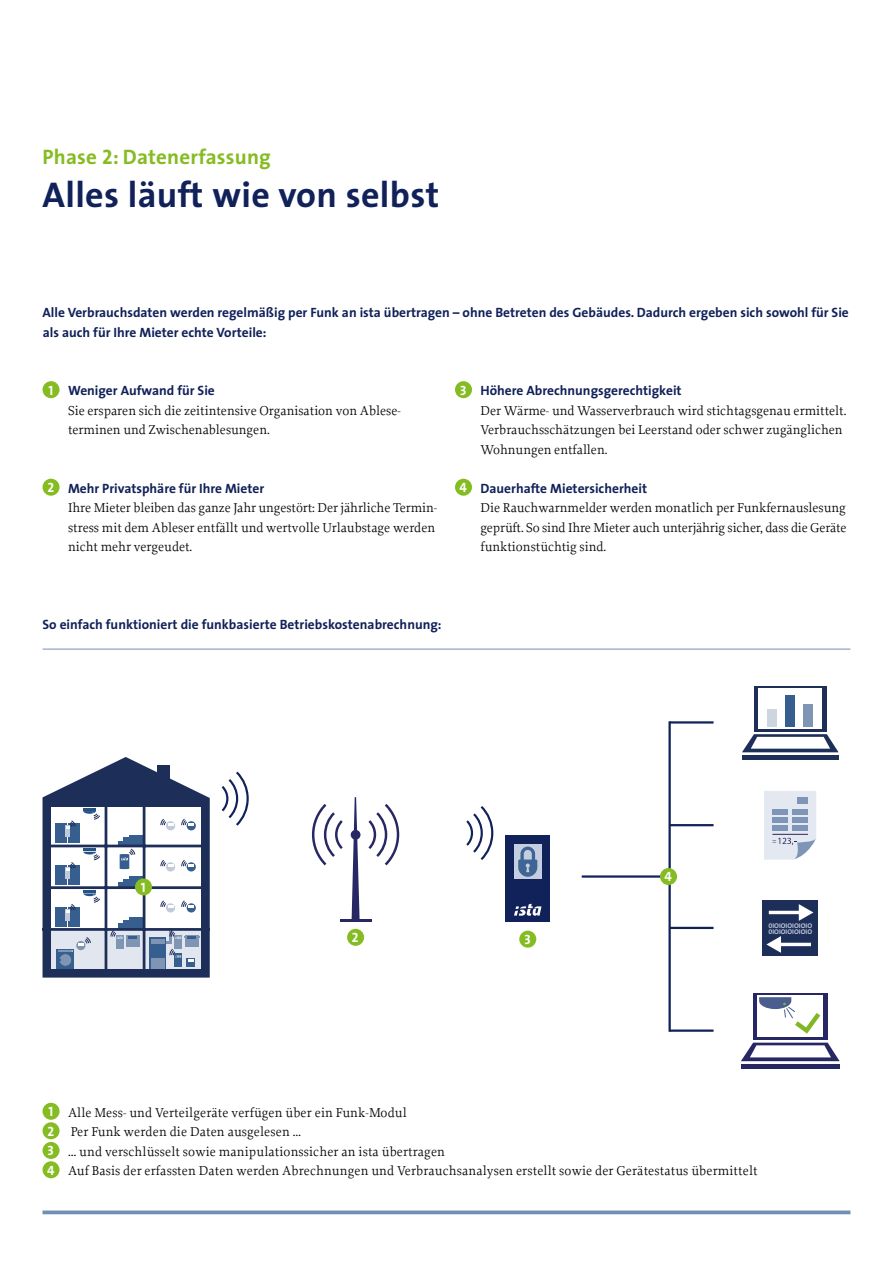
<style>
.page{position:relative;width:893px;height:1263px;background:#fff}
.page>*{position:absolute;margin:0;border:0;box-sizing:border-box;transform-origin:0 0}
.t1{font:700 36px "Ista The Sans";letter-spacing:.01em;color:#112159}
.t2{font:700 21px "Ista The Sans";letter-spacing:.01em;color:#85bc22}
.t3{font:13.5px/19.5px "Ista Proforma";color:#000}
.t4{font:700 13.5px/19.5px "Ista The Sans";color:#112159}
.t5{font:700 13.5px "Ista The Sans";color:#fff}
.t6{font:700 6.9px/6.9px "Ista The Sans";color:#c1cada}
.s1{color:#fff}
.s2{font-family:"Ista The Sans";font-weight:700;color:#fff}
</style>
<div class="page">
<div style="left:43px;top:381px;width:17px;height:17px;background:#85bc22;border-radius:50%"></div>
<div style="left:43px;top:479px;width:17px;height:17px;background:#85bc22;border-radius:50%"></div>
<hr style="left:43px;top:649px;width:807px;height:1px;background:#718fb4">
<svg style="left:43px;top:1210px;width:807px;height:4px;background:#849ebe"></svg>
<svg style="left:222px;top:771px;width:27px;height:55px"></svg>
<svg style="left:466px;top:806px;width:27px;height:54px"></svg>
<hr style="left:582px;top:875px;width:87px;height:3px;background:#112159">
<hr style="left:670px;top:721px;width:43px;height:2px;background:#112159">
<hr style="left:670px;top:1029px;width:43px;height:3px;background:#112159">
<hr style="left:670px;top:927px;width:43px;height:2px;background:#112159">
<hr style="left:670px;top:824px;width:43px;height:2px;background:#112159">
<hr style="left:668px;top:721px;width:3px;height:311px;background:#112159">
<svg style="left:43px;top:757px;width:167px;height:220px"></svg>
<svg style="left:764px;top:791px;width:52px;height:69px;background:#cad3e1"></svg>
<div style="left:754px;top:686px;width:73px;height:45px;background:#1d2e59"></div>
<div style="left:758px;top:688px;width:64px;height:41px;background:#fff"></div>
<svg style="left:742px;top:734px;width:97px;height:18px"></svg>
<div style="left:767px;top:710px;width:10px;height:17px;background:#cdd5e1"></div>
<div style="left:785px;top:695px;width:10px;height:32px;background:#365e8f"></div>
<div style="left:803px;top:704px;width:10px;height:23px;background:#7e95b4"></div>
<hr style="left:742px;top:755px;width:96px;height:4px;background:#1d2e59">
<div style="left:762px;top:900px;width:56px;height:56px;background:#1d2e59"></div>
<hr style="left:769px;top:911px;width:31px;height:3px;background:#fff">
<svg style="left:797px;top:904px;width:17px;height:17px"></svg>
<hr style="left:779px;top:943px;width:32px;height:3px;background:#fff">
<svg style="left:766px;top:936px;width:17px;height:17px"></svg>
<svg style="left:753px;top:993px;width:75px;height:47px"></svg>
<div style="left:758px;top:996px;width:65px;height:41px;background:#fff"></div>
<svg style="left:741px;top:1043px;width:99px;height:18px"></svg>
<hr style="left:741px;top:1064px;width:99px;height:4px;background:#272863">
<svg style="left:759px;top:997px;width:61px;height:36px"></svg>
<hr style="left:340px;top:919px;width:31px;height:3px;background:#272863">
<svg style="left:368px;top:804px;width:31px;height:61px"></svg>
<svg style="left:312px;top:804px;width:31px;height:61px"></svg>
<svg style="left:352px;top:797px;width:8px;height:122px"></svg>
<div style="left:351px;top:830px;width:9px;height:10px;background:#272863;border-radius:50%"></div>
<div style="left:506px;top:835px;width:44px;height:86px;background:#112159"></div>
<svg style="left:514px;top:904px;width:27px;height:12px"></svg>
<svg style="left:514px;top:844px;width:27px;height:35px"></svg>
<div style="left:455px;top:381px;width:17px;height:17px;background:#85bc22;border-radius:50%"></div>
<div style="left:455px;top:479px;width:17px;height:17px;background:#85bc22;border-radius:50%"></div>
<div style="left:135px;top:878px;width:17px;height:17px;background:#85bc22;border-radius:50%"></div>
<div style="left:347px;top:929px;width:17px;height:17px;background:#85bc22;border-radius:50%"></div>
<div style="left:519px;top:931px;width:17px;height:17px;background:#85bc22;border-radius:50%"></div>
<div style="left:660px;top:868px;width:17px;height:17px;background:#85bc22;border-radius:50%"></div>
<div style="left:43px;top:1103px;width:17px;height:17px;background:#85bc22;border-radius:50%"></div>
<div style="left:43px;top:1122px;width:17px;height:17px;background:#85bc22;border-radius:50%"></div>
<div style="left:43px;top:1142px;width:17px;height:17px;background:#85bc22;border-radius:50%"></div>
<div style="left:43px;top:1161px;width:17px;height:17px;background:#85bc22;border-radius:50%"></div>
<h2 class="t2" style="left:43px;top:139px;width:230px">Phase 2: Datenerfassung</h2>
<h1 class="t1" style="left:43px;top:165px;width:398px">Alles läuft wie von selbst</h1>
<p class="t4" style="left:42px;top:302px;width:808px">Alle Verbrauchsdaten werden regelmäßig per Funk an ista übertragen – ohne Betreten des Gebäudes. Dadurch ergeben sich sowohl für Sie als auch für Ihre Mieter echte Vorteile:</p>
<p class="t4" style="left:48px;top:380px;width:168px"><span class="s1">1</span> Weniger Aufwand für Sie</p>
<p class="t3" style="left:68px;top:400px;width:334px">Sie ersparen sich die zeitintensive Organisation von Ablese&shy;terminen und Zwischenablesungen.</p>
<p class="t4" style="left:47px;top:478px;width:218px"><span class="s1">2</span> Mehr Privatsphäre für Ihre Mieter</p>
<p class="t3" style="left:68px;top:498px;width:371px">Ihre Mieter bleiben das ganze Jahr ungestört: Der jährliche Termin&shy;stress mit dem Ableser entfällt und wertvolle Urlaubstage werden nicht mehr vergeudet.</p>
<p class="t4" style="left:460px;top:380px;width:223px"><span class="s1">3</span> Höhere Abrechnungsgerechtigkeit</p>
<p class="t3" style="left:480px;top:400px;width:367px">Der Wärme- und Wasserverbrauch wird stichtagsgenau ermittelt.<br>Verbrauchsschätzungen bei Leerstand oder schwer zugänglichen<br>Wohnungen entfallen.</p>
<p class="t4" style="left:459px;top:478px;width:189px"><span class="s1">4</span> Dauerhafte Mietersicherheit</p>
<p class="t3" style="left:480px;top:498px;width:368px;text-align:justify">Die Rauchwarnmelder werden monatlich per Funkfernauslesung geprüft. So sind Ihre Mieter auch unterjährig sicher, dass die Geräte funktionstüchtig sind.</p>
<p class="t4" style="left:43px;top:614px;width:401px">So einfach funktioniert die funkbasierte Betriebskostenabrechnung:</p>
<p class="t5" style="left:141px;top:876px;width:6px">1</p>
<p class="t5" style="left:664px;top:865px;width:9px">4</p>
<p class="t5" style="left:352px;top:926px;width:8px">2</p>
<p class="t5" style="left:524px;top:928px;width:8px">3</p>
<p class="t6" style="left:768px;top:921px;width:45px">0IOIOIOIOIOIO<br>0IOIOIOIOIOIO</p>
<p class="t3" style="left:47px;top:1102px;width:712px"><span class="s2">1</span> Alle Mess- und Verteilgeräte verfügen über ein Funk-Modul<br><span class="s2">2</span> Per Funk werden die Daten ausgelesen …<br><span class="s2">3</span> … und verschlüsselt sowie manipulationssicher an ista übertragen<br><span class="s2">4</span> Auf Basis der erfassten Daten werden Abrechnungen und Verbrauchsanalysen erstellt sowie der Gerätestatus übermittelt</p>
</div>
